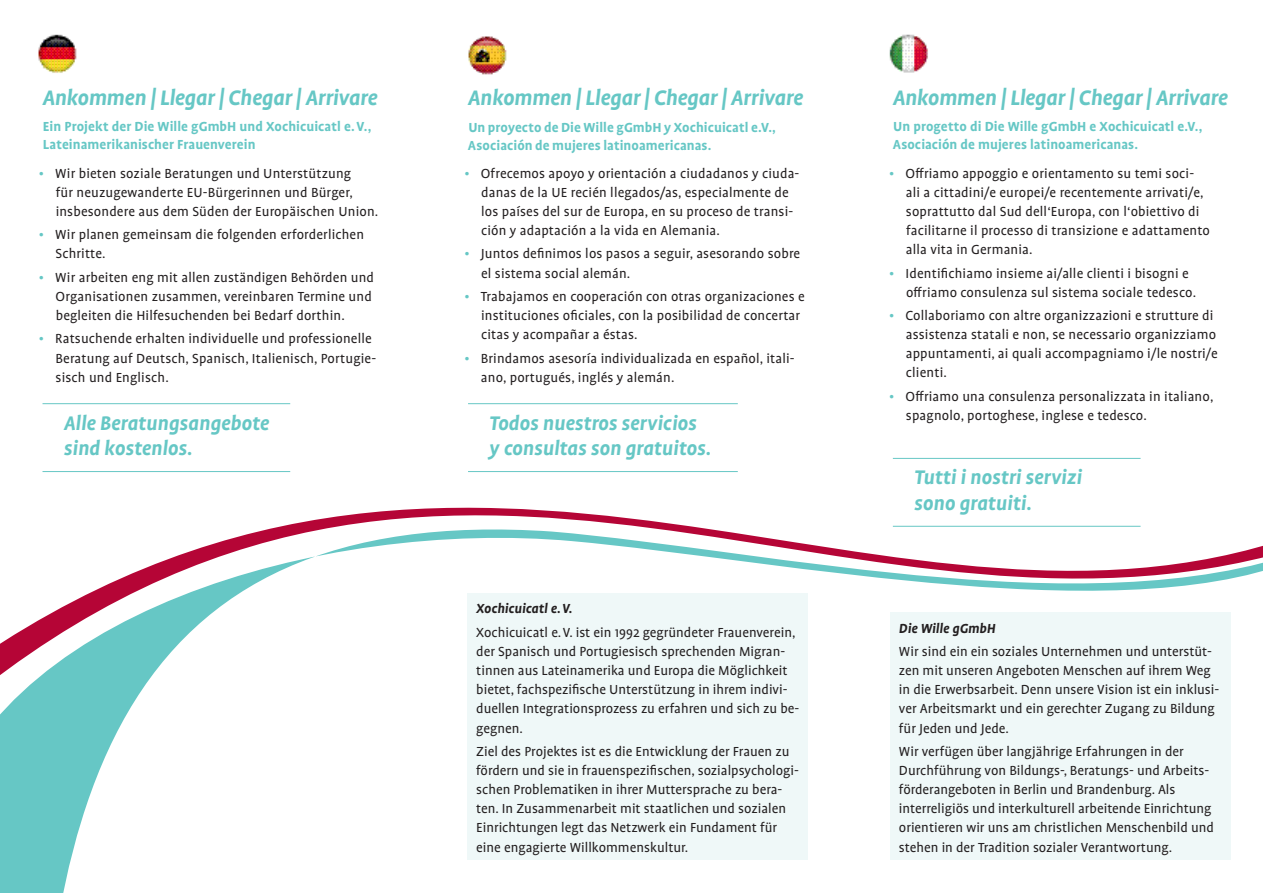
<style>
.page{position:relative;width:1263px;height:893px;background:#fff}
.page>*{position:absolute;margin:0;border:0;box-sizing:border-box;transform-origin:0 0}
.Titel_Flyer{font:italic 700 24px "EJS Profile Pro";letter-spacing:-.01em;color:#66c7c5}
.Stoerer{font:italic 700 22.5px/25.5px "EJS Profile Pro";color:#66c7c5}
.Liste{font:15px/19.2px "EJS Profile Pro";letter-spacing:.01em;color:#231f20}
._02_Fließtext{font:15px/19.2px "EJS Profile Pro";color:#231f20}
.Zusatz{font:15px/19.2px "EJS Profile Pro";color:#231f20}
._01_Überschrift{font:700 15px/18px "EJS Profile Pro";letter-spacing:.005em;color:#66c7c5}
.Titel_Flyer-2{font:700 15px/18px "EJS Profile Pro";letter-spacing:.005em;color:#66c7c5}
.Untertitel_Flyer{font:italic 700 15px "EJS Profile Pro";color:#231f20}
.Zusatz-2{font:italic 700 15px "EJS Profile Pro";color:#231f20}
.s1{color:#66c7c5}
</style>
<div class="page">
<img style="left:38px;top:34px;width:39px;height:39px">
<img style="left:468px;top:36px;width:39px;height:39px">
<img style="left:889px;top:34px;width:39px;height:39px">
<svg style="left:42px;top:403px;width:1099px;height:69px"></svg>
<svg style="left:0;top:507px;width:1263px;height:386px"></svg>
<p class="Titel_Flyer" style="left:42px;top:83px;width:337px">Ankommen | Llegar | Chegar | Arrivare</p>
<p class="_01_Überschrift" style="left:43px;top:117px;width:330px">Ein Projekt der Die Wille gGmbH und Xochicuicatl e.V.,<br>Lateinamerikanischer Frauenverein</p>
<p class="Liste" style="left:56px;top:164px;width:324px;text-indent:-17px"><span class="s1">•</span> Wir bieten soziale Beratungen und Unterstützung<br>für neuzugewanderte EU-Bürgerinnen und Bürger, insbesondere aus dem Süden der Europäischen Union.</p>
<p class="Liste" style="left:55px;top:226px;width:310px;text-indent:-17px"><span class="s1">•</span> Wir planen gemeinsam die folgenden erforderlichen<br>Schritte.</p>
<p class="Liste" style="left:56px;top:268px;width:320px;text-indent:-17px"><span class="s1">•</span> Wir arbeiten eng mit allen zuständigen Behörden und<br>Organisationen zusammen, vereinbaren Termine und begleiten die Hilfesuchenden bei Bedarf dorthin.</p>
<p class="Liste" style="left:56px;top:330px;width:322px;text-indent:-17px"><span class="s1">•</span> Ratsuchende erhalten individuelle und professionelle<br>Beratung auf Deutsch, Spanisch, Italienisch, Portugie&shy;sisch und Englisch.</p>
<p class="Titel_Flyer" style="left:468px;top:83px;width:337px">Ankommen | Llegar | Chegar | Arrivare</p>
<p class="Titel_Flyer-2" style="left:468px;top:118px;width:309px">Un proyecto de Die Wille gGmbH y Xochicuicatl e.V.,<br>Asociación de mujeres latinoamericanas.</p>
<p class="Liste" style="left:481px;top:164px;width:320px;text-indent:-17px"><span class="s1">•</span> Ofrecemos apoyo y orientación a ciudadanos y ciuda&shy;danas de la UE recién llegados/as, especialmente de los países del sur de Europa, en su proceso de transi&shy;ción y adaptación a la vida en Alemania.</p>
<p class="Liste" style="left:481px;top:245px;width:321px;text-indent:-17px"><span class="s1">•</span> Juntos definimos los pasos a seguir, asesorando sobre el sistema social alemán.</p>
<p class="Liste" style="left:481px;top:287px;width:325px;text-indent:-17px"><span class="s1">•</span> Trabajamos en cooperación con otras organizaciones e instituciones oficiales, con la posibilidad de concertar citas y acompañar a éstas.</p>
<p class="Liste" style="left:481px;top:349px;width:315px;text-indent:-17px"><span class="s1">•</span> Brindamos asesoría individualizada en español, itali&shy;ano, portugués, inglés y alemán.</p>
<p class="Stoerer" style="left:64px;top:409px;width:207px">Alle Beratungsangebote sind kostenlos.</p>
<p class="Stoerer" style="left:489px;top:409px;width:223px">Todos nuestros servicios y consultas son gratuitos.</p>
<p class="Untertitel_Flyer" style="left:476px;top:599px;width:98px">Xochicuicatl e.V.</p>
<p class="_02_Fließtext" style="left:476px;top:623px;width:325px">Xochicuicatl e.V. ist ein 1992 gegründeter Frauenverein, der Spanisch und Portugiesisch sprechenden Migran&shy;tinnen aus Lateinamerika und Europa die Möglichkeit bietet, fachspezifische Unterstützung in ihrem indivi&shy;duellen Integrationsprozess zu erfahren und sich zu be&shy;gegnen.</p>
<p class="_02_Fließtext" style="left:476px;top:742px;width:324px">Ziel des Projektes ist es die Entwicklung der Frauen zu fördern und sie in frauenspezifischen, sozialpsychologi&shy;schen Problematiken in ihrer Muttersprache zu bera&shy;ten. In Zusammenarbeit mit staatlichen und sozialen Einrichtungen legt das Netzwerk ein Fundament für eine engagierte Willkommenskultur.</p>
<p class="Titel_Flyer" style="left:893px;top:83px;width:337px">Ankommen | Llegar | Chegar | Arrivare</p>
<p class="_01_Überschrift" style="left:893px;top:117px;width:311px">Un progetto di Die Wille gGmbH e Xochicuicatl e.V.,<br>Asociación de mujeres latinoamericanas.</p>
<p class="Liste" style="left:906px;top:164px;width:306px;text-indent:-17px"><span class="s1">•</span> Offriamo appoggio e orientamento su temi soci&shy;ali a cittadini/e europei/e recentemente arrivati/e, soprattutto dal Sud dell‘Europa, con l‘obiettivo di facilitarne il processo di transizione e adattamento alla vita in Germania.</p>
<p class="Liste" style="left:906px;top:264px;width:291px;text-indent:-17px"><span class="s1">•</span> Identifichiamo insieme ai/alle clienti i bisogni e offriamo consulenza sul sistema sociale tedesco.</p>
<p class="Liste" style="left:906px;top:306px;width:313px;text-indent:-17px"><span class="s1">•</span> Collaboriamo con altre organizzazioni e strutture di assistenza statali e non, se necessario organizziamo appuntamenti, ai quali accompagniamo i/le nostri/e clienti.</p>
<p class="Liste" style="left:906px;top:387px;width:309px;text-indent:-17px"><span class="s1">•</span> Offriamo una consulenza personalizzata in italiano, spagnolo, portoghese, inglese e tedesco.</p>
<p class="Stoerer" style="left:914px;top:464px;width:169px">Tutti i nostri servizi sono gratuiti.</p>
<p class="Zusatz-2" style="left:899px;top:619px;width:98px">Die Wille gGmbH</p>
<p class="Zusatz" style="left:899px;top:642px;width:322px">Wir sind ein ein soziales Unternehmen und unterstüt&shy;zen mit unseren Angeboten Menschen auf ihrem Weg in die Erwerbsarbeit. Denn unsere Vision ist ein inklusi&shy;ver Arbeitsmarkt und ein gerechter Zugang zu Bildung für Jeden und Jede.</p>
<p class="Zusatz" style="left:899px;top:742px;width:316px">Wir verfügen über langjährige Erfahrungen in der Durchführung von Bildungs-, Beratungs- und Arbeits&shy;förderangeboten in Berlin und Brandenburg. Als interreligiös und interkulturell arbeitende Einrichtung orientieren wir uns am christlichen Menschenbild und stehen in der Tradition sozialer Verantwortung.</p>
</div>
